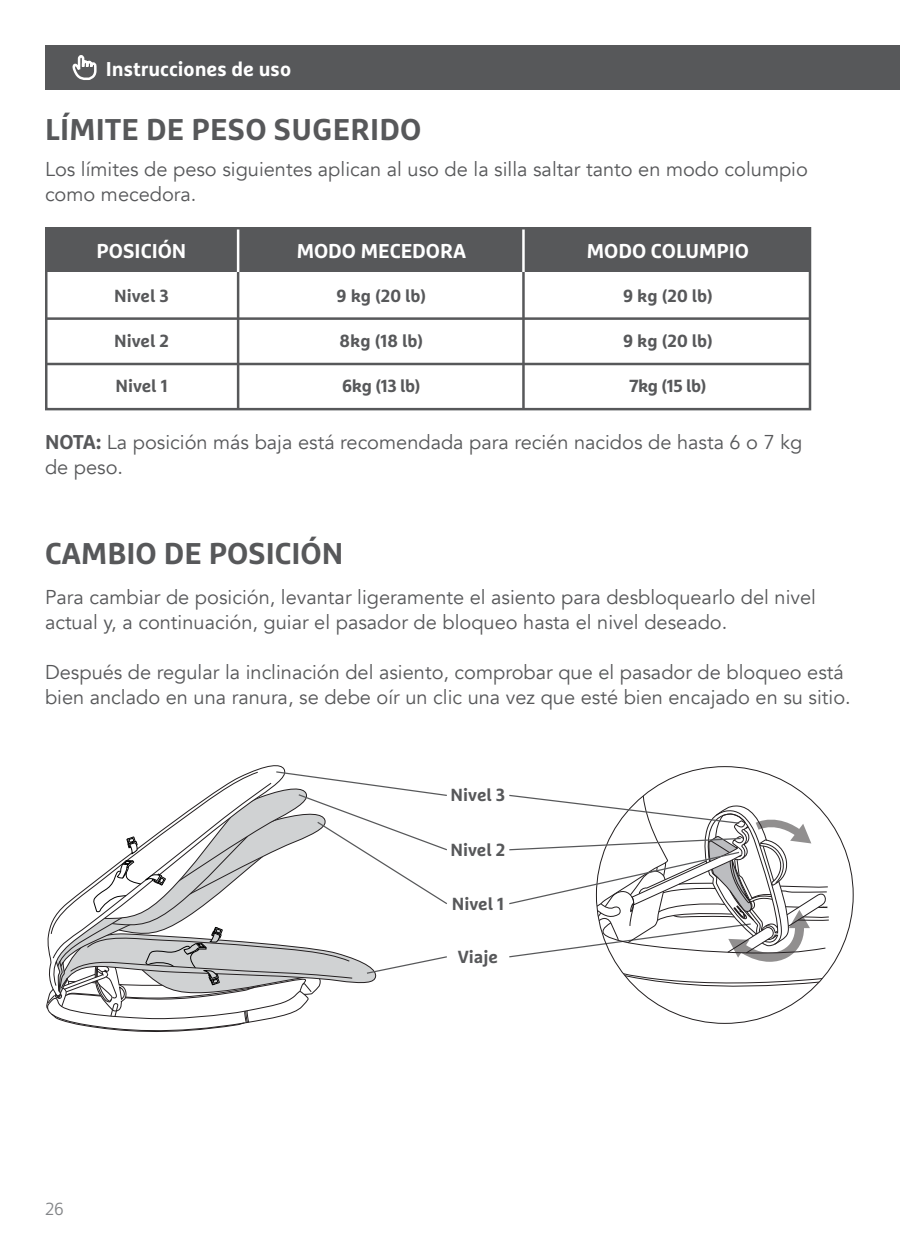
<style>
.page{position:relative;width:900px;height:1260px;background:#fff}
.page>*{position:absolute;margin:0;border:0;box-sizing:border-box;transform-origin:0 0}
.Content__Title{font:700 30px "Marselis OT";letter-spacing:.01em;color:#57585a}
.t1{font:20px/25px "Avenir";color:#57585a}
.t2{font:700 20px "Marselis OT";color:#fff}
.Power_Button_Cell_Co{font:700 17.5px "Marselis OT";color:#57585a}
.t3{font:300 17.5px "Marselis OT";color:#828487}
.s1{font-family:"Marselis OT";font-weight:700}
</style>
<div class="page">
<div style="left:45px;top:45px;width:855px;height:45px;background:#57585a"></div>
<svg style="left:72px;top:55px;width:25px;height:25px"></svg>
<div style="left:46px;top:227px;width:764px;height:45px;background:#57585a"></div>
<hr style="left:237px;top:272px;width:2px;height:136px;background:#57585a">
<hr style="left:522px;top:272px;width:3px;height:136px;background:#57585a">
<hr style="left:46px;top:317px;width:764px;height:3px;background:#57585a">
<hr style="left:237px;top:227px;width:2px;height:45px;background:#fff">
<hr style="left:522px;top:227px;width:3px;height:45px;background:#fff">
<hr style="left:46px;top:363px;width:764px;height:2px;background:#57585a">
<div style="left:45px;top:227px;width:766px;height:183px;border:2px solid #57585a"></div>
<svg style="left:509px;top:767px;width:322px;height:225px"></svg>
<svg style="left:46px;top:770px;width:401px;height:262px"></svg>
<p class="t2" style="left:106px;top:57px;width:187px">Instrucciones de uso</p>
<p class="Content__Title" style="left:45px;top:111px;width:378px">LÍMITE DE PESO SUGERIDO</p>
<p class="t1" style="left:45px;top:157px;width:764px">Los límites de peso siguientes aplican al uso de la silla saltar tanto en modo columpio como mecedora.</p>
<p class="t2" style="left:97px;top:238px;width:91px">POSICIÓN</p>
<p class="t2" style="left:297px;top:238px;width:171px">MODO MECEDORA</p>
<p class="t2" style="left:587px;top:238px;width:164px">MODO COLUMPIO</p>
<p class="Power_Button_Cell_Co" style="left:114px;top:285px;width:56px">Nivel 3</p>
<p class="Power_Button_Cell_Co" style="left:114px;top:330px;width:56px">Nivel 2</p>
<p class="Power_Button_Cell_Co" style="left:115px;top:375px;width:54px">Nivel 1</p>
<p class="Power_Button_Cell_Co" style="left:337px;top:285px;width:91px">9 kg (20 lb)</p>
<p class="Power_Button_Cell_Co" style="left:340px;top:330px;width:85px">8kg (18 lb)</p>
<p class="Power_Button_Cell_Co" style="left:342px;top:375px;width:80px">6kg (13 lb)</p>
<p class="Power_Button_Cell_Co" style="left:623px;top:285px;width:91px">9 kg (20 lb)</p>
<p class="Power_Button_Cell_Co" style="left:623px;top:330px;width:91px">9 kg (20 lb)</p>
<p class="Power_Button_Cell_Co" style="left:629px;top:375px;width:79px">7kg (15 lb)</p>
<p class="t1" style="left:45px;top:429px;width:759px"><span class="s1">NOTA:</span> La posición más baja está recomendada para recién nacidos de hasta 6 o 7 kg de peso.</p>
<p class="Content__Title" style="left:45px;top:534px;width:300px">CAMBIO DE POSICIÓN</p>
<p class="t1" style="left:45px;top:585px;width:773px">Para cambiar de posición, levantar ligeramente el asiento para desbloquearlo del nivel actual y, a continuación, guiar el pasador de bloqueo hasta el nivel deseado.</p>
<p class="t1" style="left:45px;top:660px;width:807px">Después de regular la inclinación del asiento, comprobar que el pasador de bloqueo está bien anclado en una ranura, se debe oír un clic una vez que esté bien encajado en su sitio.</p>
<p class="Power_Button_Cell_Co" style="left:451px;top:784px;width:56px">Nivel 3</p>
<p class="Power_Button_Cell_Co" style="left:451px;top:839px;width:56px">Nivel 2</p>
<p class="t3" style="left:45px;top:1198px;width:20px">26</p>
<p class="Power_Button_Cell_Co" style="left:452px;top:893px;width:54px">Nivel 1</p>
<p class="Power_Button_Cell_Co" style="left:458px;top:946px;width:42px">Viaje</p>
</div>
